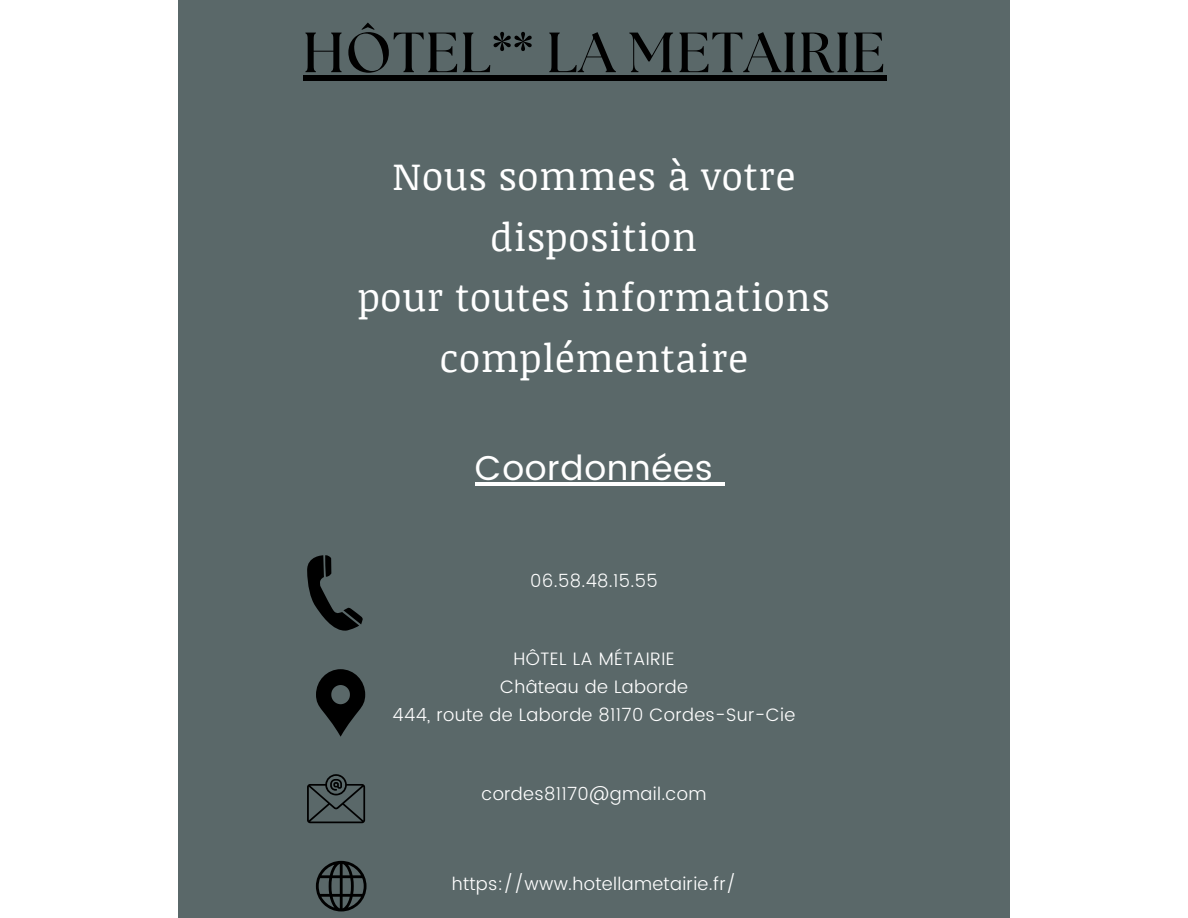
<style>
.page{position:relative;width:1188px;height:918px;background:#fff}
.page>*{position:absolute;margin:0;border:0;box-sizing:border-box;transform-origin:0 0}
.t1{font:700 56.55px "The Seasons";letter-spacing:.02em;color:#000}
.t2{font:38.55px/60.8px "Noticia Text";letter-spacing:.02em;color:#fff;text-align:center}
.t3{font:34.5px "Poppins";letter-spacing:.02em;color:#fff}
.t4{font:300 18px/28.2px "Poppins";letter-spacing:.02em;color:#fff;text-align:center}
</style>
<div class="page">
<div style="left:178px;top:0;width:832px;height:918px;background:#5a6869"></div>
<svg style="left:316px;top:669px;width:49px;height:68px"></svg>
<svg style="left:316px;top:861px;width:51px;height:50px"></svg>
<svg style="left:307px;top:774px;width:58px;height:49px"></svg>
<svg style="left:307px;top:555px;width:56px;height:76px"></svg>
<div style="left:303px;top:76px;width:583px;height:5px;background:#000"></div>
<hr style="left:475px;top:482px;width:239px;height:3px;background:#fff">
<svg style="left:714px;top:482px;width:11px;height:3px"></svg>
<h1 class="t1" style="left:303px;top:27px;width:584px">HÔTEL** LA METAIRIE</h1>
<h2 class="t2" style="left:358px;top:144px;width:473px">Nous sommes à votre disposition<br>pour toutes informations complémentaire</h2>
<h3 class="t3" style="left:475px;top:448px;width:240px">Coordonnées</h3>
<p class="t4" style="left:530px;top:567px;width:129px">06.58.48.15.55</p>
<p class="t4" style="left:393px;top:644px;width:404px">HÔTEL LA MÉTAIRIE<br>Château de Laborde<br>444, route de Laborde 81170 Cordes-Sur-Cie</p>
<p class="t4" style="left:482px;top:780px;width:226px">cordes81170@gmail.com</p>
<p class="t4" style="left:452px;top:870px;width:286px">https://www.hotellametairie.fr/</p>
</div>
